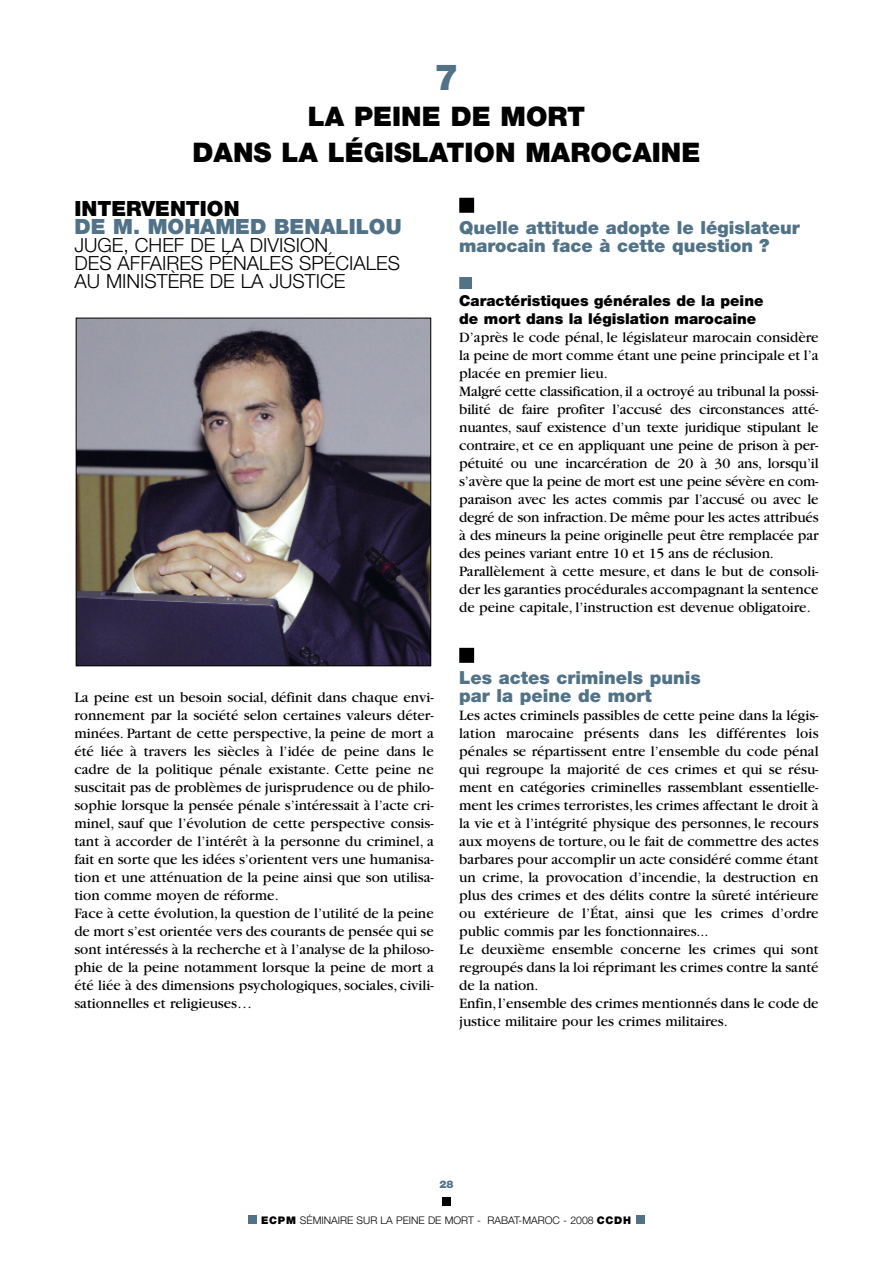
<style>
.page{position:relative;width:893px;height:1263px;background:#fff}
.page>*{position:absolute;margin:0;border:0;box-sizing:border-box;transform-origin:0 0}
.t1{font:900 36px "Helvetica Neue";color:#517287}
.t2{font:900 27px/36px "Helvetica Neue";color:#000;text-align:center}
.t3{font:900 21px "Helvetica Neue";color:#517287}
.t4{font:900 21px "Helvetica Neue";color:#000}
.t5{font:300 19.5px/18px "Helvetica Neue";color:#000}
.t6{font:900 18px/18px "Helvetica Neue";color:#517287}
.t7{font:15px/18px "Garamond";color:#000}
.t8{font:900 15px/18px "Helvetica Neue";color:#000}
.t9{font:300 10.5px "Helvetica Neue";color:#000}
.t10{font:900 10.5px "Helvetica Neue";color:#517287}
.s1{font-weight:900}
</style>
<div class="page">
<div style="left:459px;top:198px;width:15px;height:15px;background:#000"></div>
<div style="left:459px;top:277px;width:13px;height:12px;background:#517287"></div>
<div style="left:459px;top:648px;width:15px;height:15px;background:#000"></div>
<img style="left:78px;top:320px;width:351px;height:344px">
<div style="left:76px;top:318px;width:355px;height:348px;border:1px solid #000"></div>
<div style="left:636px;top:1215px;width:9px;height:9px;background:#517287"></div>
<div style="left:248px;top:1215px;width:8px;height:9px;background:#517287"></div>
<div style="left:442px;top:1197px;width:9px;height:9px;background:#000"></div>
<h1 class="t1" style="left:434px;top:64px;width:26px">7</h1>
<h2 class="t2" style="left:193px;top:101px;width:509px">LA PEINE DE MORT<br>DANS LA LÉGISLATION MAROCAINE</h2>
<h3 class="t4" style="left:74px;top:201px;width:167px">INTERVENTION</h3>
<h3 class="t3" style="left:74px;top:219px;width:329px">DE M. MOHAMED BENALILOU</h3>
<h3 class="t5" style="left:74px;top:238px;width:327px">JUGE, CHEF DE LA DIVISION<br>DES AFFAIRES PÉNALES SPÉCIALES<br>AU MINISTÈRE DE LA JUSTICE</h3>
<p class="t7" style="left:74px;top:690px;width:361px">La peine est un besoin social, définit dans chaque envi&shy;ronnement par la société selon certaines valeurs déter&shy;minées. Partant de cette perspective, la peine de mort a été liée à travers les siècles à l’idée de peine dans le cadre de la politique pénale existante. Cette peine ne suscitait pas de problèmes de jurisprudence ou de philo&shy;sophie lorsque la pensée pénale s’intéressait à l’acte cri&shy;minel, sauf que l’évolution de cette perspective consis&shy;tant à accorder de l’intérêt à la personne du criminel, a fait en sorte que les idées s’orientent vers une humanisa&shy;tion et une atténuation de la peine ainsi que son utilisa&shy;tion comme moyen de réforme.<br>Face à cette évolution, la question de l’utilité de la peine de mort s’est orientée vers des courants de pensée qui se sont intéressés à la recherche et à l’analyse de la philoso&shy;phie de la peine notamment lorsque la peine de mort a été liée à des dimensions psychologiques, sociales, civili&shy;sationnelles et religieuses…</p>
<p class="t6" style="left:459px;top:220px;width:342px">Quelle attitude adopte le législateur marocain face à cette question ?</p>
<p class="t8" style="left:459px;top:293px;width:306px">Caractéristiques générales de la peine de mort dans la législation marocaine</p>
<p class="t7" style="left:459px;top:330px;width:361px">D’après le code pénal, le législateur marocain considère la peine de mort comme étant une peine principale et l’a placée en premier lieu.<br>Malgré cette classification,il a octroyé au tribunal la possi&shy;bilité de faire profiter l’accusé des circonstances atté&shy;nuantes, sauf existence d’un texte juridique stipulant le contraire, et ce en appliquant une peine de prison à per&shy;pétuité ou une incarcération de 20 à 30 ans, lorsqu’il s’avère que la peine de mort est une peine sévère en com&shy;paraison avec les actes commis par l’accusé ou avec le degré de son infraction.De même pour les actes attribués à des mineurs la peine originelle peut être remplacée par des peines variant entre 10 et 15 ans de réclusion.<br>Parallèlement à cette mesure, et dans le but de consoli&shy;der les garanties procédurales accompagnant la sentence de peine capitale, l’instruction est devenue obligatoire.</p>
<p class="t6" style="left:459px;top:670px;width:243px">Les actes criminels punis par la peine de mort</p>
<p class="t7" style="left:459px;top:708px;width:361px">Les actes criminels passibles de cette peine dans la légis&shy;lation marocaine présents dans les différentes lois pénales se répartissent entre l’ensemble du code pénal qui regroupe la majorité de ces crimes et qui se résu&shy;ment en catégories criminelles rassemblant essentielle&shy;ment les crimes terroristes, les crimes affectant le droit à la vie et à l’intégrité physique des personnes, le recours aux moyens de torture,ou le fait de commettre des actes barbares pour accomplir un acte considéré comme étant un crime, la provocation d’incendie, la destruction en plus des crimes et des délits contre la sûreté intérieure ou extérieure de l’État, ainsi que les crimes d’ordre public commis par les fonctionnaires...<br>Le deuxième ensemble concerne les crimes qui sont regroupés dans la loi réprimant les crimes contre la santé de la nation.<br>Enfin,l’ensemble des crimes mentionnés dans le code de justice militaire pour les crimes militaires.</p>
<p class="t10" style="left:439px;top:1181px;width:16px">28</p>
<p class="t9" style="left:261px;top:1217px;width:371px"><span class="s1">ECPM</span> SÉMINAIRE SUR LA PEINE DE MORT - RABAT-MAROC - 2008 <span class="s1">CCDH</span></p>
</div>
